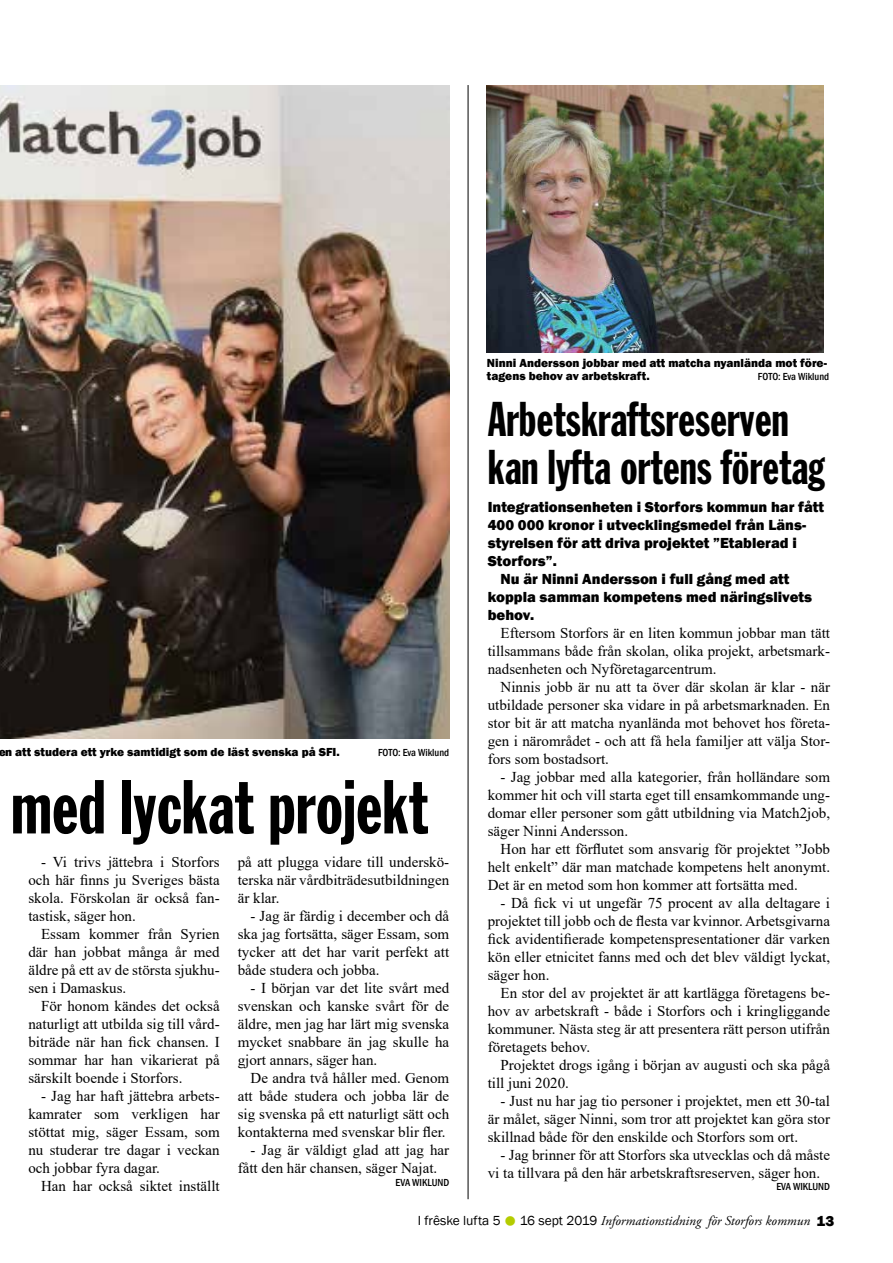
<style>
.page{position:relative;width:893px;height:1263px;background:#fff}
.page>*{position:absolute;margin:0;border:0;box-sizing:border-box;transform-origin:0 0}
.t1{font:75px "Franklin Gothic Extra Cond";color:#000}
.t2{font:48px/48px "Franklin Gothic Extra Cond";color:#000}
.t3{font:15px/18px "Times New Roman";color:#000;text-align:justify}
.t4{font:800 15px "Franklin Gothic";color:#000}
.t5{font:italic 13.5px "Adobe Garamond Pro";color:#000}
.t6{font:800 12px/13.5px "Franklin Gothic";color:#000}
.t7{font:500 condensed 10.5px "Franklin Gothic";color:#000}
.s1{font-family:"Franklin Gothic";font-style:normal}
.s2{color:#b4cc00}
.s3{font-family:"Franklin Gothic";font-weight:800;font-style:normal;font-size:15px}
</style>
<div class="page">
<img style="left:0;top:85px;width:449px;height:654px">
<hr style="left:468px;top:85px;width:1px;height:1114px;background:#000">
<img style="left:487px;top:85px;width:337px;height:267px">
<p class="t6" style="left:487px;top:356px;width:342px">Ninni Andersson jobbar med att matcha nyanlända mot före&shy;tagens behov av arbetskraft.</p>
<p class="t7" style="left:758px;top:370px;width:73px">FOTO: Eva Wiklund</p>
<p class="t6" style="left:-2px;top:746px;width:343px">en att studera ett yrke samtidigt som de läst svenska på SFI.</p>
<p class="t7" style="left:378px;top:746px;width:73px">FOTO: Eva Wiklund</p>
<h1 class="t1" style="left:11px;top:767px;width:418px">med lyckat projekt</h1>
<p class="t3" style="left:28px;top:853px;width:193px;text-indent:13px">- Vi trivs jättebra i Storfors och här finns ju Sveriges bästa skola. Förskolan är också fan&shy;tastisk, säger hon.</p>
<p class="t3" style="left:28px;top:925px;width:193px;text-indent:13px">Essam kommer från Syrien där han jobbat många år med äldre på ett av de största sjukhu&shy;sen i Damaskus.</p>
<p class="t3" style="left:28px;top:997px;width:193px;text-indent:13px">För honom kändes det också naturligt att utbilda sig till vård&shy;biträde när han fick chansen. I sommar har han vikarierat på särskilt boende i Storfors.</p>
<p class="t3" style="left:28px;top:1087px;width:193px;text-indent:13px">- Jag har haft jättebra arbets&shy;kamrater som verkligen har stöttat mig, säger Essam, som nu studerar tre dagar i veckan och jobbar fyra dagar.</p>
<p class="t3" style="left:41px;top:1177px;width:180px">Han har också siktet inställt</p>
<p class="t3" style="left:238px;top:853px;width:213px">på att plugga vidare till underskö&shy;terska när vårdbiträdesutbildningen är klar.</p>
<p class="t3" style="left:238px;top:907px;width:213px;text-indent:13px">- Jag är färdig i december och då ska jag fortsätta, säger Essam, som tycker att det har varit perfekt att både studera och jobba.</p>
<p class="t3" style="left:238px;top:979px;width:213px;text-indent:13px">- I början var det lite svårt med svenskan och kanske svårt för de äldre, men jag har lärt mig svenska mycket snabbare än jag skulle ha gjort annars, säger han.</p>
<p class="t3" style="left:238px;top:1069px;width:213px;text-indent:13px">De andra två håller med. Genom att både studera och jobba lär de sig svenska på ett naturligt sätt och kontakterna med svenskar blir fler.</p>
<p class="t3" style="left:238px;top:1141px;width:213px;text-indent:13px">- Jag är väldigt glad att jag har fått den här chansen, säger Najat.</p>
<p class="t7" style="left:396px;top:1175px;width:55px">EVA WIKLUND</p>
<h2 class="t2" style="left:488px;top:397px;width:338px">Arbetskraftsreserven kan lyfta ortens företag</h2>
<p class="t4" style="left:488px;top:497px;width:338px">Integrationsenheten i Storfors kommun har fått</p>
<p class="t4" style="left:488px;top:515px;width:320px">400 000 kronor i utvecklingsmedel från Läns-</p>
<p class="t4" style="left:488px;top:533px;width:310px">styrelsen för att driva projektet ”Etablerad i</p>
<p class="t4" style="left:488px;top:551px;width:71px">Storfors”.</p>
<p class="t4" style="left:500px;top:569px;width:290px">Nu är Ninni Andersson i full gång med att</p>
<p class="t4" style="left:488px;top:587px;width:326px">koppla samman kompetens med näringslivets</p>
<p class="t4" style="left:488px;top:605px;width:48px">behov.</p>
<p class="t3" style="left:488px;top:623px;width:344px;text-indent:13px">Eftersom Storfors är en liten kommun jobbar man tätt tillsammans både från skolan, olika projekt, arbetsmark&shy;nadsenheten och Nyföretagarcentrum.</p>
<p class="t3" style="left:488px;top:677px;width:344px;text-indent:13px">Ninnis jobb är nu att ta över där skolan är klar - när utbildade personer ska vidare in på arbetsmarknaden. En stor bit är att matcha nyanlända mot behovet hos företa&shy;gen i närområdet - och att få hela familjer att välja Stor&shy;fors som bostadsort.</p>
<p class="t3" style="left:488px;top:767px;width:344px;text-indent:13px">- Jag jobbar med alla kategorier, från holländare som kommer hit och vill starta eget till ensamkommande ung&shy;domar eller personer som gått utbildning via Match2job, säger Ninni Andersson.</p>
<p class="t3" style="left:488px;top:839px;width:344px;text-indent:13px">Hon har ett förflutet som ansvarig för projektet ”Jobb helt enkelt” där man matchade kompetens helt anonymt.<br>Det är en metod som hon kommer att fortsätta med.</p>
<p class="t3" style="left:488px;top:893px;width:344px;text-indent:13px">- Då fick vi ut ungefär 75 procent av alla deltagare i projektet till jobb och de flesta var kvinnor. Arbetsgivarna fick avidentifierade kompetenspresentationer där varken kön eller etnicitet fanns med och det blev väldigt lyckat, säger hon.</p>
<p class="t3" style="left:488px;top:983px;width:344px;text-indent:13px">En stor del av projektet är att kartlägga företagens be&shy;hov av arbetskraft - både i Storfors och i kringliggande kommuner. Nästa steg är att presentera rätt person utifrån företagets behov.</p>
<p class="t3" style="left:488px;top:1055px;width:344px;text-indent:13px">Projektet drogs igång i början av augusti och ska pågå till juni 2020.</p>
<p class="t3" style="left:488px;top:1091px;width:344px;text-indent:13px">- Just nu har jag tio personer i projektet, men ett 30-tal är målet, säger Ninni, som tror att projektet kan göra stor skillnad både för den enskilde och Storfors som ort.</p>
<p class="t3" style="left:488px;top:1145px;width:344px;text-indent:13px">- Jag brinner för att Storfors ska utvecklas och då måste vi ta tillvara på den här arbetskraftsreserven, säger hon.</p>
<p class="t7" style="left:776px;top:1180px;width:55px">EVA WIKLUND</p>
<p class="t5" style="left:418px;top:1213px;width:418px"><span class="s1">I frêske lufta 5</span> <span class="s2">●</span> <span class="s1">16 sept 2019</span> Informationstidning för Storfors kommun <span class="s3">13</span></p>
</div>
